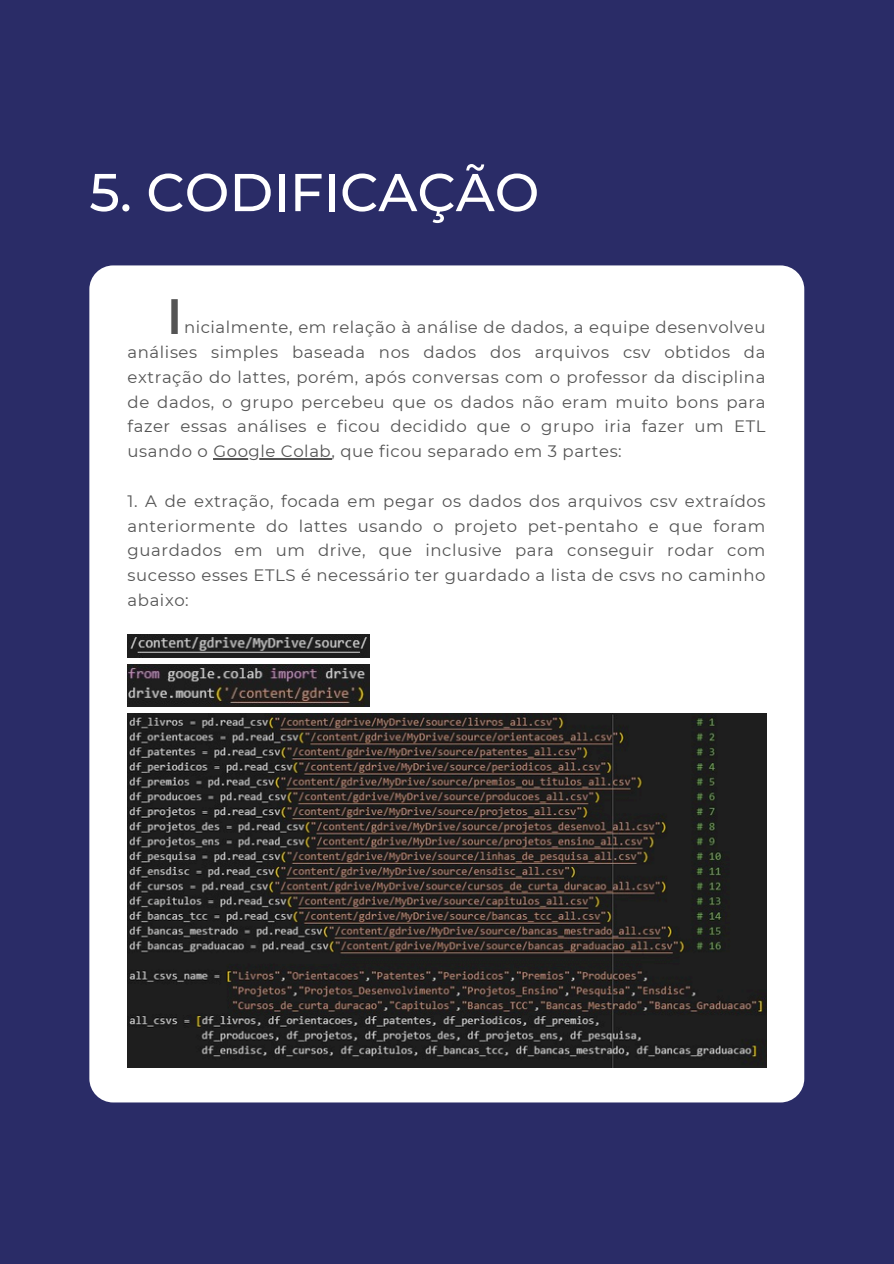
<style>
.page{position:relative;width:894px;height:1264px;background:#fff}
.page>*{position:absolute;margin:0;border:0;box-sizing:border-box;transform-origin:0 0}
.t1{font:500 53.1px "Montserrat";color:#fff}
.t2{font:600 49.5px "Montserrat";color:#545454}
.t3{font:16.5px/24.8px "Montserrat";letter-spacing:.035em;color:#545454;text-align:justify}
</style>
<div class="page">
<div style="left:0;top:0;width:893px;height:1263px;background:#2a2c67"></div>
<div style="left:89px;top:265px;width:715px;height:837px;background:#fff;border-radius:24px"></div>
<img style="left:127px;top:634px;width:242px;height:23px">
<img style="left:127px;top:664px;width:242px;height:42px">
<img style="left:127px;top:713px;width:638px;height:354px">
<hr style="left:213px;top:458px;width:118px;height:1px;background:#545454">
<p class="t1" style="left:89px;top:160px;width:451px">5. CODIFICAÇÃO</p>
<p class="t2" style="left:167px;top:286px;width:17px">I</p>
<p class="t3" style="left:127px;top:315px;width:639px;text-indent:56px">nicialmente, em relação à análise de dados, a equipe desenvolveu análises simples baseada nos dados dos arquivos csv obtidos da extração do lattes, porém, após conversas com o professor da disciplina de dados, o grupo percebeu que os dados não eram muito bons para fazer essas análises e ficou decidido que o grupo iria fazer um ETL usando o Google Colab, que ficou separado em 3 partes:</p>
<p class="t3" style="left:127px;top:488px;width:639px">1. A de extração, focada em pegar os dados dos arquivos csv extraídos anteriormente do lattes usando o projeto pet-pentaho e que foram guardados em um drive, que inclusive para conseguir rodar com sucesso esses ETLS é necessário ter guardado a lista de csvs no caminho abaixo:</p>
</div>
